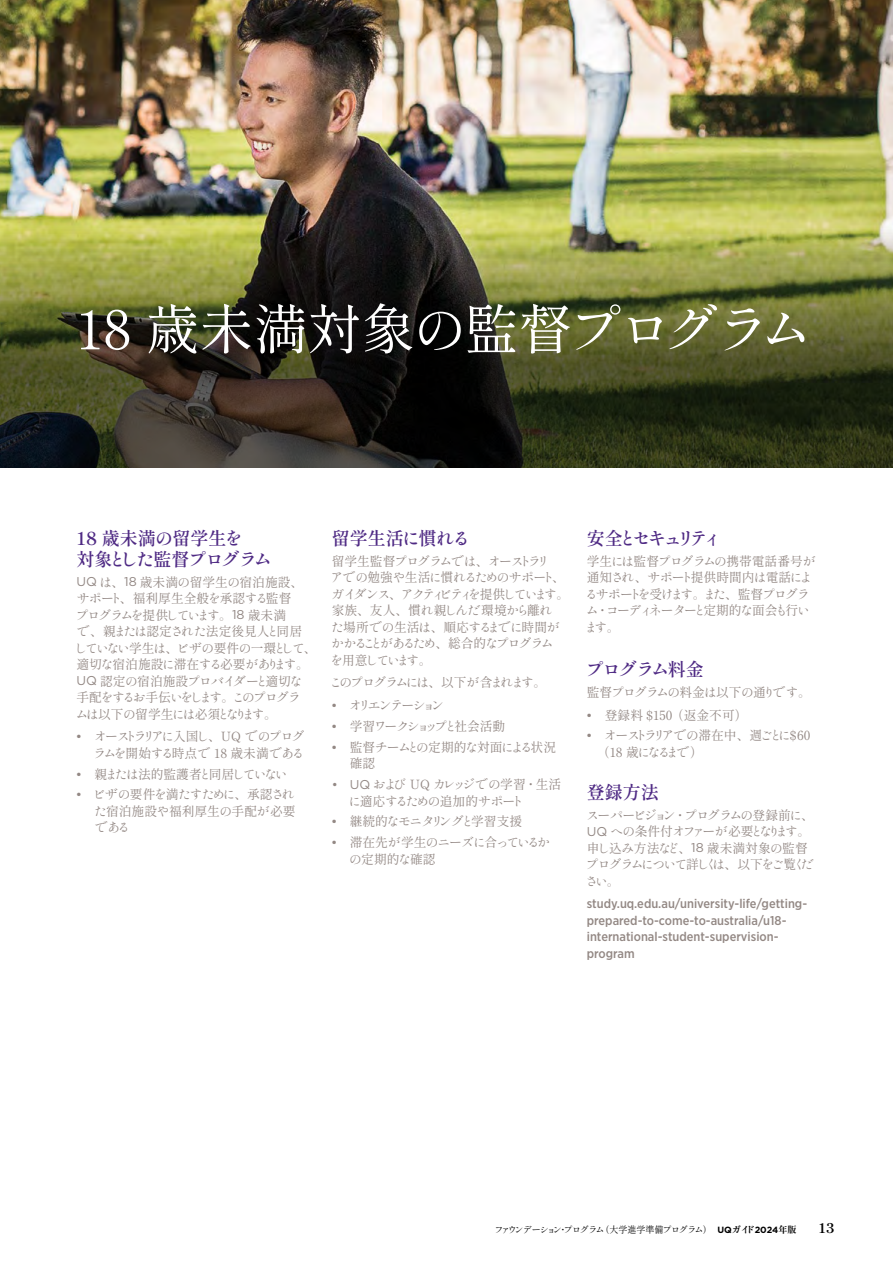
<style>
.page{position:relative;width:893px;height:1263px;background:#fff}
.page>*{position:absolute;margin:0;border:0;box-sizing:border-box;transform-origin:0 0}
.t1{font:54px "Shippori Mincho";letter-spacing:-.045em;color:#fff}
.t2{font:600 18px/21px "Shippori Mincho";letter-spacing:-.04em;color:#4f2a84}
.t3{font:600 18px "Shippori Mincho";letter-spacing:-.215em;color:#4f2a84}
.t4{font:700 13.5px "Shippori Mincho";color:#000}
.t5{font:12.75px/16.5px "Shippori Mincho";letter-spacing:-.075em;color:#938884}
.t6{font:12.75px/16.5px "Shippori Mincho";letter-spacing:-.055em;color:#938884}
.t7{font:500 12.75px/16.5px "Gotham Narrow";color:#938884}
.t8{font:12.75px/16.5px "Shippori Mincho";letter-spacing:-.1em;color:#938884}
.t9{font:12.75px/16.5px "Shippori Mincho";letter-spacing:-.045em;color:#938884}
.t10{font:12.75px/16.5px "Shippori Mincho";letter-spacing:-.155em;color:#938884}
.t11{font:12.75px "Shippori Mincho";letter-spacing:-.145em;color:#938884}
.t12{font:12.75px "Shippori Mincho";letter-spacing:-.05em;color:#938884}
.t13{font:12.75px "Shippori Mincho";letter-spacing:-.16em;color:#938884}
.t14{font:12.75px "Shippori Mincho";letter-spacing:-.15em;color:#938884}
.t15{font:12.75px "Shippori Mincho";color:#938884}
.t16{font:12.75px "Shippori Mincho";letter-spacing:-.185em;color:#938884}
.t17{font:9px "Shippori Mincho";letter-spacing:-.1em;color:#000}
.s1{font-family:"Gotham"}
.s2{font-family:"Gotham";font-weight:700}
.s3{font-weight:800}
</style>
<div class="page">
<img style="left:0;top:0;width:893px;height:91px">
<img style="left:0;top:91px;width:893px;height:377px">
<h1 class="t1" style="left:77px;top:296px;width:738px">18 歳未満対象の監督プログラム</h1>
<h2 class="t2" style="left:77px;top:528px;width:197px">18 歳未満の留学生を<br>対象とした監督プログラム</h2>
<p class="t6" style="left:74px;top:574px;width:244px"><span class="s1">UQ</span> は、<span class="s1">18</span> 歳未満の留学生の宿泊施設、サポート、福利厚生全般を承認する監督<br>プログラムを提供しています。<span class="s1">18</span> 歳未満<br>で、親または認定された法定後見人と同居<br>していない学生は、ビザの要件の一環として、適切な宿泊施設に滞在する必要があります。<br><span class="s1">UQ</span> 認定の宿泊施設プロバイダーと適切な<br>手配をするお手伝いをします。このプログラ<br>ムは以下の留学生には必須となります。</p>
<p class="t5" style="left:77px;top:729px;width:229px;text-align:right">• オーストラリアに入国し、UQ でのプログラムを開始する時点で 18 歳未満である</p>
<p class="t13" style="left:77px;top:766px;width:213px">• 親または法的監護者と同居していない</p>
<p class="t5" style="left:94px;top:787px;width:203px;text-align:justify;text-indent:-18px">• ビザの要件を満たすために、承認された宿泊施設や福利厚生の手配が必要である</p>
<h2 class="t2" style="left:332px;top:528px;width:140px">留学生活に慣れる</h2>
<p class="t5" style="left:330px;top:553px;width:240px">留学生監督プログラムでは、オーストラリ<br>アでの勉強や生活に慣れるためのサポート、ガイダンス、アクティビティを提供しています。家族、友人、慣れ親しんだ環境から離れ<br>た場所での生活は、順応するまでに時間がかかることがあるため、総合的なプログラム<br>を用意しています。</p>
<p class="t11" style="left:329px;top:675px;width:218px">このプログラムには、以下が含まれます。</p>
<p class="t16" style="left:332px;top:698px;width:114px">• オリエンテーション</p>
<p class="t14" style="left:332px;top:718px;width:175px">• 学習ワークショップと社会活動</p>
<p class="t5" style="left:350px;top:739px;width:208px;text-indent:-18px">• 監督チームとの定期的な対面による状況確認</p>
<p class="t9" style="left:348px;top:776px;width:214px;text-indent:-17px"><span class="s1">• UQ</span> および UQ カレッジでの学習・生活に適応するための追加的サポート</p>
<p class="t5" style="left:332px;top:813px;width:192px">• 継続的なモニタリングと学習支援</p>
<p class="t5" style="left:349px;top:834px;width:202px;text-indent:-17px">• 滞在先が学生のニーズに合っているかの定期的な確認</p>
<h2 class="t3" style="left:587px;top:527px;width:137px">安全とセキュリティ</h2>
<p class="t5" style="left:585px;top:553px;width:232px">学生には監督プログラムの携帯電話番号が通知され、サポート提供時間内は電話によるサポートを受けます。また、監督プログラム・コーディネーターと定期的な面会も行います。</p>
<h2 class="t2" style="left:585px;top:659px;width:120px">プログラム料金</h2>
<p class="t12" style="left:587px;top:684px;width:225px">監督プログラムの料金は以下の通りです。</p>
<p class="t15" style="left:587px;top:707px;width:162px">• 登録料 $150（返金不可）</p>
<p class="t10" style="left:597px;top:727px;width:215px;text-indent:-10px">• オーストラリアでの滞在中、週ごとに＄60（18 歳になるまで）</p>
<h2 class="t2" style="left:587px;top:782px;width:73px">登録方法</h2>
<p class="t8" style="left:585px;top:807px;width:230px">スーパービジョン・プログラムの登録前に、<br><span class="s1">UQ</span> への条件付オファーが必要となります。申し込み方法など、<span class="s1">18</span> 歳未満対象の監督プログラムについて詳しくは、以下をご覧ください。</p>
<p class="t7" style="left:587px;top:895px;width:222px">study.uq.edu.au/university-life/getting&shy;prepared-to-come-to-australia/u18- international-student-supervision&shy;program</p>
<p class="t17" style="left:494px;top:1224px;width:304px">ファウンデーション・プログラム（大学進学準備プログラム） <span class="s2">UQ</span><span class="s3">ガイド</span><span class="s2">2024</span><span class="s3">年版</span></p>
<p class="t4" style="left:818px;top:1220px;width:18px">13</p>
</div>
